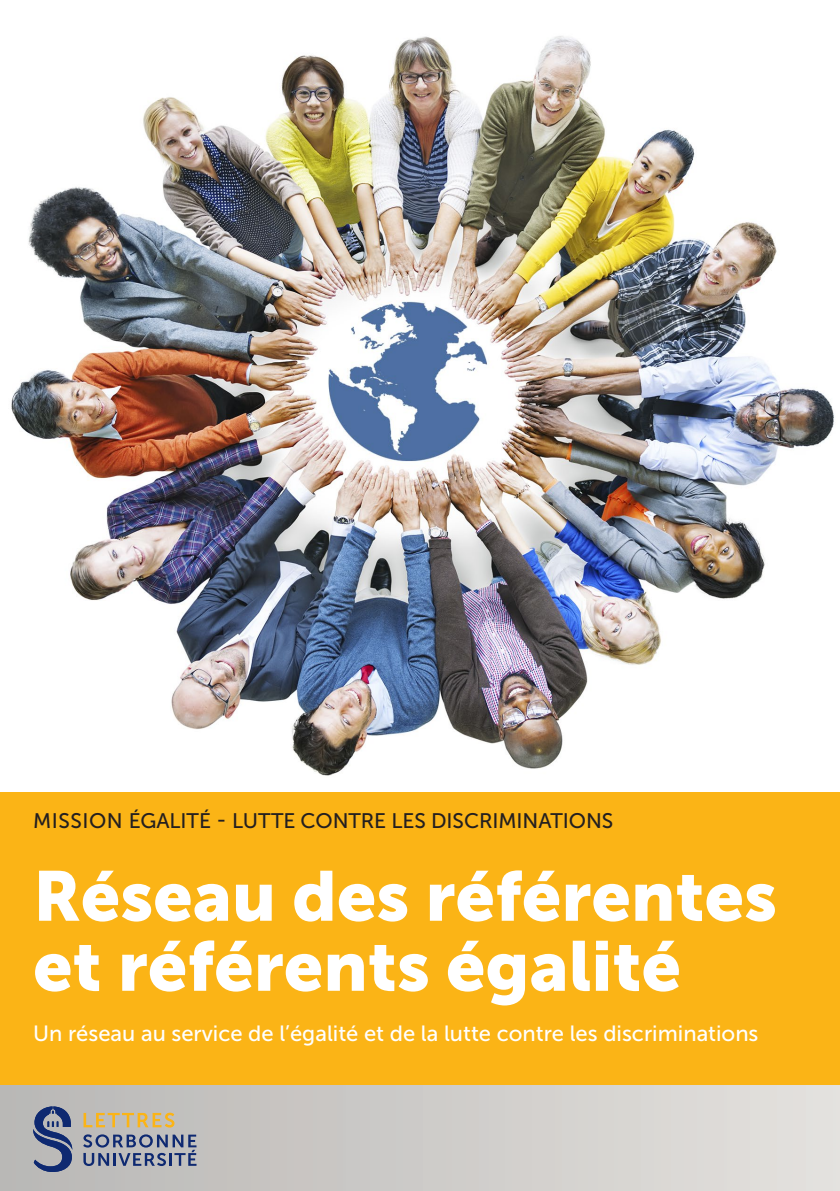
<style>
.page{position:relative;width:840px;height:1191px;background:#fff}
.page>*{position:absolute;margin:0;border:0;box-sizing:border-box;transform-origin:0 0}
.t1{font:70px/70px "Museo Sans 900";color:#fff}
.t2{font:22px "Museo Sans 500";color:#fff}
.t3{font:21px "Museo Sans 500";letter-spacing:-.005em;color:#231f20}
</style>
<div class="page">
<div style="left:0;top:792px;width:839px;height:293px;background:#fbb416"></div>
<img style="left:11px;top:36px;width:823px;height:740px">
<div style="left:0;top:1085px;width:839px;height:105px;background:linear-gradient(to right,#b8b6b4,#e3e1dd)"></div>
<svg style="left:83px;top:1112px;width:91px;height:15px"></svg>
<svg style="left:33px;top:1106px;width:40px;height:66px;background:#6a7696"></svg>
<svg style="left:83px;top:1134px;width:113px;height:32px;background:#838ca2"></svg>
<p class="t3" style="left:33px;top:808px;width:581px">MISSION ÉGALITÉ - LUTTE CONTRE LES DISCRIMINATIONS</p>
<p class="t1" style="left:33px;top:861px;width:745px">Réseau des référentes et référents égalité</p>
<p class="t2" style="left:33px;top:1021px;width:726px">Un réseau au service de l’égalité et de la lutte contre les discriminations</p>
</div>
